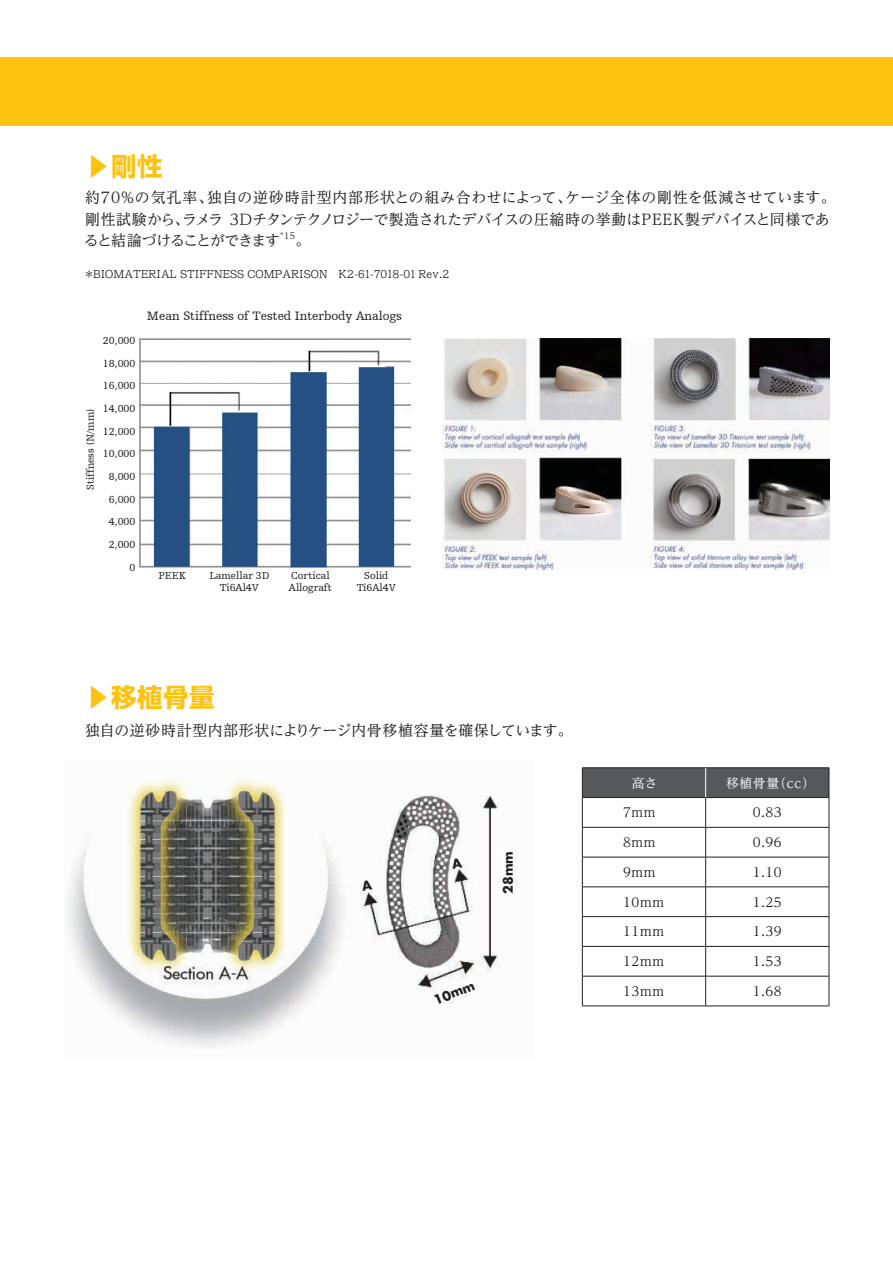
<style>
.page{position:relative;width:893px;height:1263px;background:#fff}
.page>*{position:absolute;margin:0;border:0;box-sizing:border-box;transform-origin:0 0}
.t1{font:700 25.5px "UD Shin Go Pro";letter-spacing:.02em;color:#fec210}
.t2{font:14.85px/21.3px "UD Reimin Pro";letter-spacing:.005em;color:#231f20}
.t3{font:12.75px "UD Reimin Pro";letter-spacing:.05em;color:#231f20}
.t4{font:12.75px "Humanist Slabserif 712 BT";color:#231f20}
.t5{font:12.75px "UD Reimin Pro";letter-spacing:.05em;color:#fff}
.t6{font:700 12.75px "Futura For Stryker";color:#231f20}
.t7{font:10.65px/22.6px "Humanist Slabserif 712 BT";color:#231f20;text-align:center}
.t8{font:10.65px "Ro NOW Std MM";letter-spacing:.01em;color:#231f20}
.t9{font:8.7px "UD Reimin Pro";color:#231f20}
</style>
<div class="page">
<div style="left:0;top:57px;width:893px;height:68px;background:#fec210"></div>
<hr style="left:582px;top:767px;width:124px;height:1px;background:#231f20">
<hr style="left:706px;top:767px;width:123px;height:1px;background:#231f20">
<hr style="left:582px;top:827px;width:124px;height:1px;background:#231f20">
<hr style="left:582px;top:827px;width:1px;height:30px;background:#231f20">
<hr style="left:706px;top:827px;width:123px;height:1px;background:#231f20">
<hr style="left:705px;top:827px;width:1px;height:30px;background:#231f20">
<hr style="left:582px;top:857px;width:124px;height:1px;background:#231f20">
<hr style="left:582px;top:857px;width:1px;height:30px;background:#231f20">
<hr style="left:706px;top:857px;width:123px;height:1px;background:#231f20">
<hr style="left:705px;top:857px;width:1px;height:30px;background:#231f20">
<hr style="left:582px;top:886px;width:124px;height:1px;background:#231f20">
<hr style="left:706px;top:886px;width:123px;height:1px;background:#231f20">
<hr style="left:582px;top:916px;width:124px;height:1px;background:#231f20">
<svg style="left:582px;top:887px;width:1px;height:59px"></svg>
<hr style="left:706px;top:916px;width:123px;height:1px;background:#231f20">
<svg style="left:705px;top:887px;width:1px;height:59px"></svg>
<hr style="left:582px;top:946px;width:124px;height:1px;background:#231f20">
<hr style="left:582px;top:946px;width:1px;height:30px;background:#231f20">
<hr style="left:706px;top:946px;width:123px;height:1px;background:#231f20">
<hr style="left:705px;top:946px;width:1px;height:30px;background:#231f20">
<hr style="left:582px;top:976px;width:124px;height:1px;background:#231f20">
<hr style="left:582px;top:976px;width:1px;height:30px;background:#231f20">
<hr style="left:706px;top:976px;width:123px;height:1px;background:#231f20">
<hr style="left:705px;top:976px;width:1px;height:30px;background:#231f20">
<hr style="left:582px;top:1006px;width:124px;height:1px;background:#231f20">
<hr style="left:706px;top:1006px;width:123px;height:1px;background:#231f20">
<hr style="left:829px;top:827px;width:1px;height:30px;background:#231f20">
<hr style="left:829px;top:857px;width:1px;height:30px;background:#231f20">
<svg style="left:829px;top:887px;width:1px;height:59px"></svg>
<hr style="left:829px;top:946px;width:1px;height:30px;background:#231f20">
<hr style="left:829px;top:976px;width:1px;height:30px;background:#231f20">
<svg style="left:582px;top:768px;width:248px;height:59px"></svg>
<img style="left:66px;top:777px;width:452px;height:271px">
<svg style="left:432px;top:978px;width:44px;height:28px"></svg>
<div style="left:502px;top:851px;width:12px;height:43px;background:#fff"></div>
<img style="left:139px;top:338px;width:271px;height:230px">
<img style="left:442px;top:338px;width:387px;height:232px">
<svg style="left:361px;top:879px;width:12px;height:14px"></svg>
<svg style="left:451px;top:856px;width:12px;height:14px"></svg>
<h1 class="t1" style="left:85px;top:145px;width:79px">▶ 剛性</h1>
<p class="t2" style="left:84px;top:187px;width:753px">約70%の気孔率、独自の逆砂時計型内部形状との組み合わせによって、ケージ全体の剛性を低減させています。剛性試験から、ラメラ 3Dチタンテクノロジーで製造されたデバイスの圧縮時の挙動はPEEK製デバイスと同様であると結論づけることができます</p>
<p class="t9" style="left:280px;top:228px;width:17px">*15</p>
<p class="t2" style="left:296px;top:229px;width:16px">。</p>
<p class="t8" style="left:84px;top:267px;width:367px">＊BIOMATERIAL STIFFNESS COMPARISON　K2-61-7018-01 Rev.2</p>
<p class="t7" style="left:79px;top:490px;width:83px;rotate:-90deg">Stiffness (N/mm)</p>
<p class="t7" style="left:103px;top:329px;width:34px;text-align:right">20,000<br>18,000<br>16,000<br>14,000<br>12,000<br>10,000<br>8,000<br>6,000<br>4,000<br>2,000<br>0</p>
<p class="t4" style="left:147px;top:308px;width:257px">Mean Stiffness of Tested Interbody Analogs</p>
<p class="t7" style="left:158px;top:564px;width:29px">PEEK</p>
<p class="t7" style="left:209px;top:568px;width:62px;line-height:12.8px">Lamellar 3D<br>Ti6Al4V</p>
<p class="t7" style="left:289px;top:568px;width:44px;line-height:12.8px;text-align:left">Cortical<br>Allograft</p>
<p class="t7" style="left:357px;top:568px;width:41px;line-height:12.8px">Solid<br>Ti6Al4V</p>
<h1 class="t1" style="left:85px;top:677px;width:131px">▶ 移植骨量</h1>
<p class="t2" style="left:85px;top:719px;width:489px">独自の逆砂時計型内部形状によりケージ内骨移植容量を確保しています。</p>
<p class="t6" style="left:500px;top:894px;width:44px;rotate:-90deg">28mm</p>
<p class="t6" style="left:431px;top:992px;width:44px;rotate:-22deg">10mm</p>
<p class="t5" style="left:632px;top:772px;width:27px">高さ</p>
<p class="t5" style="left:726px;top:772px;width:90px">移植骨量（cc）</p>
<p class="t3" style="left:623px;top:802px;width:34px">7mm</p>
<p class="t3" style="left:753px;top:802px;width:30px">0.83</p>
<p class="t3" style="left:623px;top:832px;width:34px">8mm</p>
<p class="t3" style="left:753px;top:832px;width:30px">0.96</p>
<p class="t3" style="left:623px;top:862px;width:34px">9mm</p>
<p class="t3" style="left:753px;top:862px;width:30px">1.10</p>
<p class="t3" style="left:623px;top:891px;width:42px">10mm</p>
<p class="t3" style="left:753px;top:891px;width:30px">1.25</p>
<p class="t3" style="left:623px;top:921px;width:42px">11mm</p>
<p class="t3" style="left:753px;top:921px;width:30px">1.39</p>
<p class="t3" style="left:623px;top:951px;width:42px">12mm</p>
<p class="t3" style="left:753px;top:951px;width:30px">1.53</p>
<p class="t3" style="left:623px;top:981px;width:42px">13mm</p>
<p class="t3" style="left:753px;top:981px;width:30px">1.68</p>
</div>
